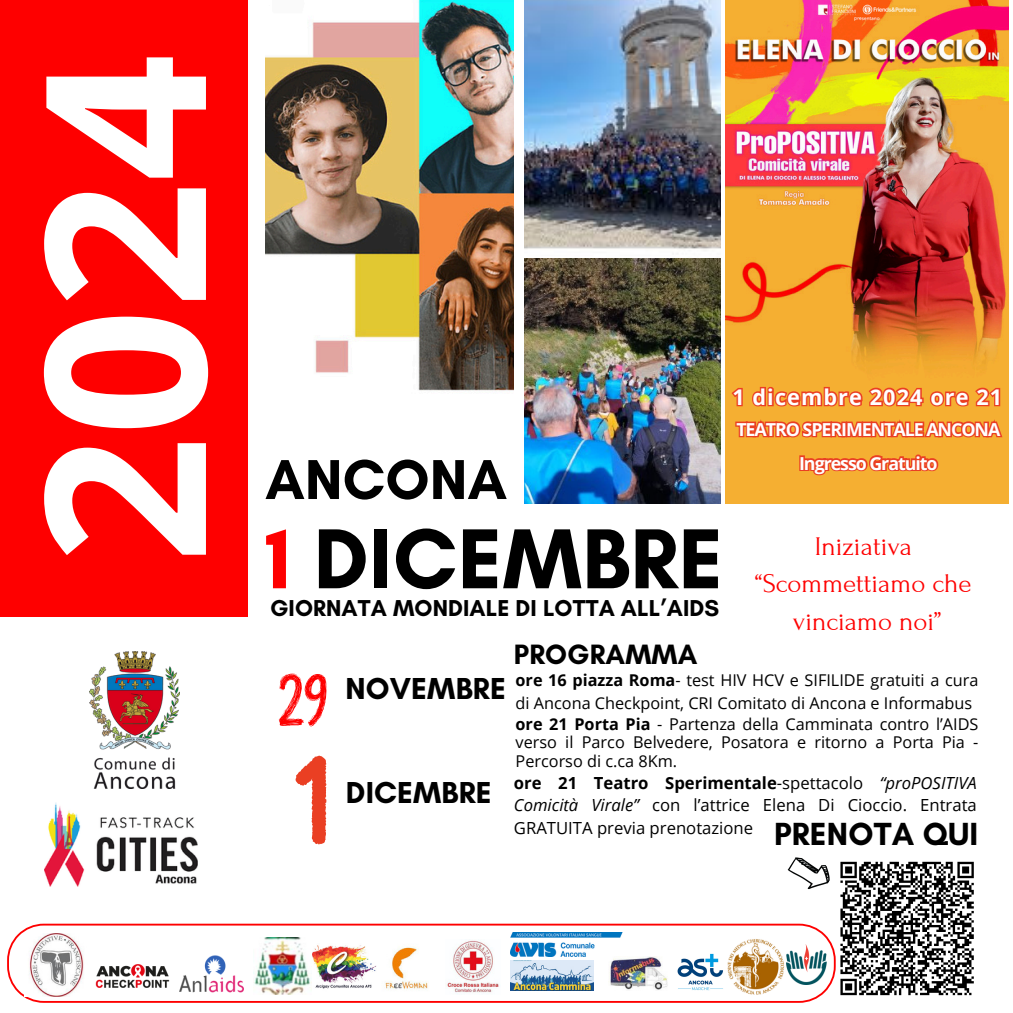
<style>
.page{position:relative;width:1013px;height:1013px;background:#fff}
.page>*{position:absolute;margin:0;border:0;box-sizing:border-box;transform-origin:0 0}
.t1{font:700 223.38px "Open Sans";color:#fff}
.t2{font:700 86.62px "Glacial Indifference";letter-spacing:.005em;color:#000}
.t3{font:700 57.25px "Glacial Indifference";letter-spacing:.005em;color:#000}
.t4{font:700 32.62px "Glacial Indifference";letter-spacing:.005em;color:#000}
.t5{font:700 30.88px "Glacial Indifference";letter-spacing:.005em;color:#000}
.t6{font:700 28.5px "Glacial Indifference";letter-spacing:.005em;color:#000}
.t7{font:26.88px/37.4px "Forum";color:#fe0000;text-align:center}
.t8{font:700 23.38px "Glacial Indifference";letter-spacing:.005em;color:#000}
.t9{font:700 21.62px "Open Sans";letter-spacing:.05em;color:#fff}
.t10{font:700 17.88px "Open Sans";letter-spacing:-.06em;color:#fff}
.t11{font:16.62px/22.5px "Open Sans";color:#000;text-align:justify}
.t12{font:16.25px/18.8px "Open Sans";color:#000}
.s1{color:#fe0000}
.s2{font-weight:700}
.s3{font-style:italic}
</style>
<div class="page">
<img style="left:265px;top:0;width:249px;height:391px">
<svg style="left:279px;top:673px;width:47px;height:53px"></svg>
<svg style="left:295px;top:755px;width:31px;height:89px"></svg>
<img style="left:524px;top:0;width:196px;height:251px">
<img style="left:524px;top:258px;width:196px;height:245px">
<div style="left:0;top:0;width:248px;height:616px;background:#fe0000"></div>
<svg style="left:7px;top:923px;width:813px;height:79px"></svg>
<img style="left:445px;top:939px;width:56px;height:55px">
<img style="left:376px;top:938px;width:59px;height:59px">
<img style="left:311px;top:943px;width:65px;height:49px">
<img style="left:96px;top:964px;width:73px;height:23px">
<img style="left:24px;top:933px;width:65px;height:63px">
<img style="left:511px;top:932px;width:111px;height:24px">
<img style="left:511px;top:960px;width:82px;height:30px">
<img style="left:660px;top:951px;width:67px;height:43px">
<img style="left:608px;top:956px;width:61px;height:34px">
<img style="left:180px;top:954px;width:63px;height:38px">
<img style="left:254px;top:937px;width:57px;height:57px">
<img style="left:727px;top:938px;width:57px;height:56px">
<img style="left:45px;top:802px;width:153px;height:84px">
<svg style="left:784px;top:857px;width:190px;height:139px"></svg>
<img style="left:725px;top:0;width:283px;height:503px">
<img style="left:90px;top:651px;width:90px;height:137px">
<svg style="left:729px;top:385px;width:275px;height:54px;background:#ef7c2b"></svg>
<svg style="left:797px;top:453px;width:143px;height:24px;background:#ef752a"></svg>
<p class="t1" style="left:-33px;top:563px;width:511px;rotate:-90deg">2024</p>
<p class="t3" style="left:265px;top:444px;width:243px">ANCONA</p>
<p class="t2" style="left:265px;top:506px;width:459px"><span class="s1">1</span> DICEMBRE</p>
<p class="t8" style="left:270px;top:593px;width:450px">GIORNATA MONDIALE DI LOTTA ALL’AIDS</p>
<p class="t6" style="left:514px;top:637px;width:185px">PROGRAMMA</p>
<p class="t9" style="left:732px;top:382px;width:271px">1 dicembre 2024 ore 21</p>
<p class="t10" style="left:736px;top:416px;width:265px">TEATRO SPERIMENTALE ANCONA</p>
<p class="t10" style="left:799px;top:450px;width:140px">Ingresso Gratuito</p>
<p class="t7" style="left:755px;top:528px;width:217px">Iniziativa “Scommettiamo che vinciamo noi”</p>
<h4 class="t5" style="left:345px;top:669px;width:162px">NOVEMBRE</h4>
<p class="t5" style="left:346px;top:773px;width:147px">DICEMBRE</p>
<p class="t12" style="left:515px;top:669px;width:464px;line-height:22.5px"><span class="s2">ore 16 piazza Roma</span>- test HIV HCV e SIFILIDE gratuiti a cura di Ancona Checkpoint, CRI Comitato di Ancona e Informabus</p>
<p class="t12" style="left:515px;top:714px;width:464px;text-align:justify"><span class="s2">ore 21 Porta Pia</span> - Partenza della Camminata contro l’AIDS verso il Parco Belvedere, Posatora e ritorno a Porta Pia - Percorso di c.ca 8Km.</p>
<p class="t11" style="left:514px;top:771px;width:464px"><span class="s2">ore 21 Teatro Sperimentale</span>-spettacolo <span class="s3">“proPOSITIVA Comicità Virale”</span> con l’attrice Elena Di Cioccio. Entrata GRATUITA previa prenotazione</p>
<p class="t4" style="left:774px;top:813px;width:206px">PRENOTA QUI</p>
</div>
